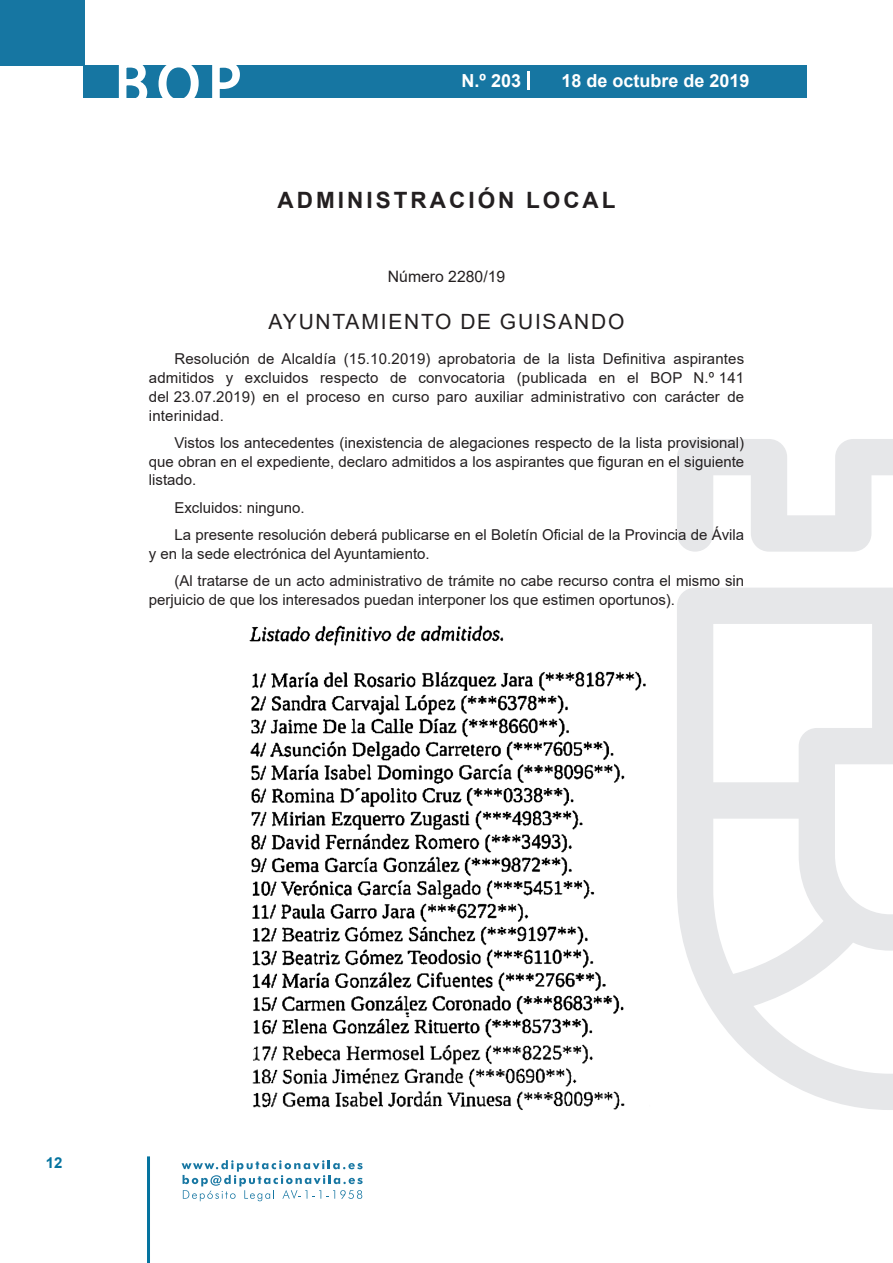
<style>
.page{position:relative;width:893px;height:1263px;background:#fff}
.page>*{position:absolute;margin:0;border:0;box-sizing:border-box;transform-origin:0 0}
.t1{font:500 61.5px "Avant Garde";color:#fff}
.h1__secion{font:700 22.5px "Arial";letter-spacing:.135em;color:#231f20}
.h2__organismo{font:21px "Arial";letter-spacing:.085em;color:#231f20}
.t2{font:700 18px "Arial";color:#fff}
.numero{font:15.75px "Arial";color:#231f20}
.texto_normal{font:15px/18.8px "Arial";color:#231f20;text-align:justify}
.t3{font:700 15px "Arial";color:#04739f}
</style>
<div class="page">
<div style="left:0;top:0;width:85px;height:65px;background:#1676a2"></div>
<div style="left:84px;top:65px;width:723px;height:33px;background:#1676a2"></div>
<svg style="left:118px;top:65px;width:30px;height:33px"></svg>
<svg style="left:158px;top:65px;width:41px;height:33px"></svg>
<svg style="left:212px;top:65px;width:28px;height:33px"></svg>
<svg style="left:182px;top:1160px;width:181px;height:41px"></svg>
<hr style="left:147px;top:1156px;width:3px;height:107px;background:#04739f">
<svg style="left:528px;top:71px;width:2px;height:19px"></svg>
<svg style="left:677px;top:439px;width:216px;height:671px"></svg>
<img style="left:249px;top:625px;width:397px;height:413px">
<img style="left:252px;top:1041px;width:430px;height:69px">
<h1 class="t1" style="left:115px;top:46px;width:128px">BOP</h1>
<p class="t2" style="left:462px;top:68px;width:61px">N.º 203</p>
<p class="t2" style="left:561px;top:68px;width:190px">18 de octubre de 2019</p>
<p class="h1__secion" style="left:277px;top:184px;width:340px">ADMINISTRACIÓN LOCAL</p>
<p class="numero" style="left:388px;top:266px;width:119px">Número 2280/19</p>
<p class="h2__organismo" style="left:269px;top:307px;width:357px">AYUNTAMIENTO DE GUISANDO</p>
<p class="texto_normal" style="left:149px;top:349px;width:597px;text-indent:26px">Resolución de Alcaldía (15.10.2019) aprobatoria de la lista Definitiva aspirantes admitidos y excluidos respecto de convocatoria (publicada en el BOP N.º 141 del 23.07.2019) en el proceso en curso paro auxiliar administrativo con carácter de interinidad.</p>
<p class="texto_normal" style="left:149px;top:433px;width:597px;text-indent:26px">Vistos los antecedentes (inexistencia de alegaciones respecto de la lista provisional) que obran en el expediente, declaro admitidos a los aspirantes que figuran en el siguiente listado.</p>
<p class="texto_normal" style="left:174px;top:498px;width:132px">Excluidos: ninguno.</p>
<p class="texto_normal" style="left:149px;top:525px;width:597px;text-indent:26px">La presente resolución deberá publicarse en el Boletín Oficial de la Provincia de Ávila y en la sede electrónica del Ayuntamiento.</p>
<p class="texto_normal" style="left:149px;top:571px;width:597px;text-indent:26px">(Al tratarse de un acto administrativo de trámite no cabe recurso contra el mismo sin perjuicio de que los interesados puedan interponer los que estimen oportunos).</p>
<p class="t3" style="left:46px;top:1152px;width:18px">12</p>
</div>
